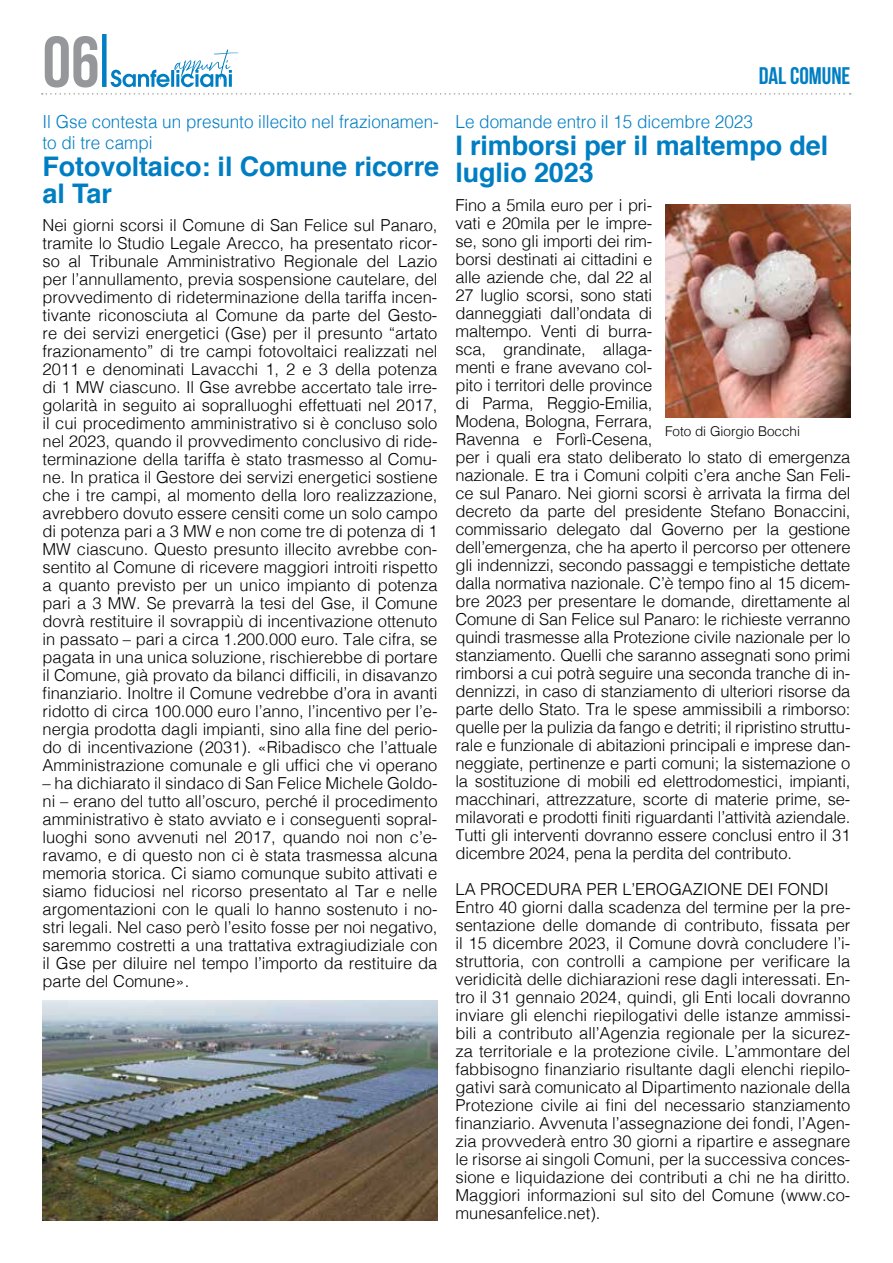
<style>
.page{position:relative;width:893px;height:1263px;background:#fff}
.page>*{position:absolute;margin:0;border:0;box-sizing:border-box;transform-origin:0 0}
.t1{font:72px "Bebas Neue";color:#95979a}
.t2{font:700 27px/27px "Helvetica";letter-spacing:-.005em;color:#007ec3}
.t3{font:24px "Bebas Neue";color:#007ec3}
.t4{font:300 18px/21.6px "Helvetica";color:#007ec3;scale:.95 1}
.t5{font:300 16.5px/18px "Helvetica";letter-spacing:-.01em;color:#000;text-align:justify}
.t6{font:300 13.5px "Helvetica";color:#000}
</style>
<div class="page">
<svg style="left:42px;top:93px;width:809px;height:2px"></svg>
<div style="left:102px;top:34px;width:5px;height:53px;background:#007ec3"></div>
<svg style="left:111px;top:49px;width:128px;height:38px"></svg>
<img style="left:43px;top:1000px;width:394px;height:220px">
<img style="left:665px;top:204px;width:185px;height:213px">
<h1 class="t1" style="left:43px;top:23px;width:59px">06</h1>
<p class="t4" style="left:43px;top:109px;width:419px">Il Gse contesta un presunto illecito nel frazionamen&shy;to di tre campi</p>
<h2 class="t2" style="left:43px;top:154px;width:398px">Fotovoltaico: il Comune ricorre al Tar</h2>
<p class="t5" style="left:43px;top:215px;width:397px">Nei giorni scorsi il Comune di San Felice sul Panaro, tramite lo Studio Legale Arecco, ha presentato ricor&shy;so al Tribunale Amministrativo Regionale del Lazio per l’annullamento, previa sospensione cautelare, del provvedimento di rideterminazione della tariffa incen&shy;tivante riconosciuta al Comune da parte del Gesto&shy;re dei servizi energetici (Gse) per il presunto “artato frazionamento” di tre campi fotovoltaici realizzati nel 2011 e denominati Lavacchi 1, 2 e 3 della potenza di 1 MW ciascuno. Il Gse avrebbe accertato tale irre&shy;golarità in seguito ai sopralluoghi effettuati nel 2017, il cui procedimento amministrativo si è concluso solo nel 2023, quando il provvedimento conclusivo di ride&shy;terminazione della tariffa è stato trasmesso al Comu&shy;ne. In pratica il Gestore dei servizi energetici sostiene che i tre campi, al momento della loro realizzazione, avrebbero dovuto essere censiti come un solo campo di potenza pari a 3 MW e non come tre di potenza di 1<br>MW ciascuno. Questo presunto illecito avrebbe con&shy;sentito al Comune di ricevere maggiori introiti rispetto a quanto previsto per un unico impianto di potenza pari a 3 MW. Se prevarrà la tesi del Gse, il Comune dovrà restituire il sovrappiù di incentivazione ottenuto in passato – pari a circa 1.200.000 euro. Tale cifra, se pagata in una unica soluzione, rischierebbe di portare il Comune, già provato da bilanci difficili, in disavanzo finanziario. Inoltre il Comune vedrebbe d’ora in avanti ridotto di circa 100.000 euro l’anno, l’incentivo per l’e&shy;nergia prodotta dagli impianti, sino alla fine del perio&shy;do di incentivazione (2031). «Ribadisco che l’attuale Amministrazione comunale e gli uffici che vi operano</p>
<p class="t5" style="left:43px;top:773px;width:396px">– ha dichiarato il sindaco di San Felice Michele Goldo&shy;ni – erano del tutto all’oscuro, perché il procedimento amministrativo è stato avviato e i conseguenti sopral&shy;luoghi sono avvenuti nel 2017, quando noi non c’e&shy;ravamo, e di questo non ci è stata trasmessa alcuna memoria storica. Ci siamo comunque subito attivati e siamo fiduciosi nel ricorso presentato al Tar e nelle argomentazioni con le quali lo hanno sostenuto i no&shy;stri legali. Nel caso però l’esito fosse per noi negativo, saremmo costretti a una trattativa extragiudiziale con il Gse per diluire nel tempo l’importo da restituire da parte del Comune».</p>
<h3 class="t3" style="left:759px;top:62px;width:93px">DAL COMUNE</h3>
<p class="t4" style="left:455px;top:109px;width:315px">Le domande entro il 15 dicembre 2023</p>
<h2 class="t2" style="left:455px;top:132px;width:374px">I rimborsi per il maltempo del luglio 2023</h2>
<p class="t5" style="left:455px;top:195px;width:396px;text-align:left">Fino a 5mila euro per i pri-<br>vati e 20mila per le impre-<br>se, sono gli importi dei rim-<br>borsi destinati ai cittadini e<br>alle aziende che, dal 22 al<br>27 luglio scorsi, sono stati<br>danneggiati dall’ondata di<br>maltempo. Venti di burra-<br>sca, grandinate, allaga-<br>menti e frane avevano col-<br>pito i territori delle province<br>di Parma, Reggio-Emilia,<br>Modena, Bologna, Ferrara,<br>Ravenna e Forlì-Cesena,<br>per i quali era stato deliberato lo stato di emergenza nazionale. E tra i Comuni colpiti c’era anche San Feli&shy;ce sul Panaro. Nei giorni scorsi è arrivata la firma del decreto da parte del presidente Stefano Bonaccini, commissario delegato dal Governo per la gestione dell’emergenza, che ha aperto il percorso per ottenere gli indennizzi, secondo passaggi e tempistiche dettate dalla normativa nazionale. C’è tempo fino al 15 dicem&shy;bre 2023 per presentare le domande, direttamente al Comune di San Felice sul Panaro: le richieste verranno quindi trasmesse alla Protezione civile nazionale per lo stanziamento. Quelli che saranno assegnati sono primi rimborsi a cui potrà seguire una seconda tranche di in&shy;dennizzi, in caso di stanziamento di ulteriori risorse da parte dello Stato. Tra le spese ammissibili a rimborso: quelle per la pulizia da fango e detriti; il ripristino struttu&shy;rale e funzionale di abitazioni principali e imprese dan&shy;neggiate, pertinenze e parti comuni; la sistemazione o la sostituzione di mobili ed elettrodomestici, impianti, macchinari, attrezzature, scorte di materie prime, se&shy;milavorati e prodotti finiti riguardanti l’attività aziendale.<br>Tutti gli interventi dovranno essere conclusi entro il 31 dicembre 2024, pena la perdita del contributo.</p>
<p class="t5" style="left:455px;top:879px;width:396px;text-align:left">LA PROCEDURA PER L’EROGAZIONE DEI FONDI Entro 40 giorni dalla scadenza del termine per la pre&shy;sentazione delle domande di contributo, fissata per il 15 dicembre 2023, il Comune dovrà concludere l’i&shy;struttoria, con controlli a campione per verificare la veridicità delle dichiarazioni rese dagli interessati. En&shy;tro il 31 gennaio 2024, quindi, gli Enti locali dovranno inviare gli elenchi riepilogativi delle istanze ammissi&shy;bili a contributo all’Agenzia regionale per la sicurez&shy;za territoriale e la protezione civile. L’ammontare del fabbisogno finanziario risultante dagli elenchi riepilo&shy;gativi sarà comunicato al Dipartimento nazionale della Protezione civile ai fini del necessario stanziamento finanziario. Avvenuta l’assegnazione dei fondi, l’Agen&shy;zia provvederà entro 30 giorni a ripartire e assegnare le risorse ai singoli Comuni, per la successiva conces&shy;sione e liquidazione dei contributi a chi ne ha diritto.<br>Maggiori informazioni sul sito del Comune (www.co&shy;munesanfelice.net).</p>
<p class="t6" style="left:665px;top:420px;width:137px">Foto di Giorgio Bocchi</p>
</div>
